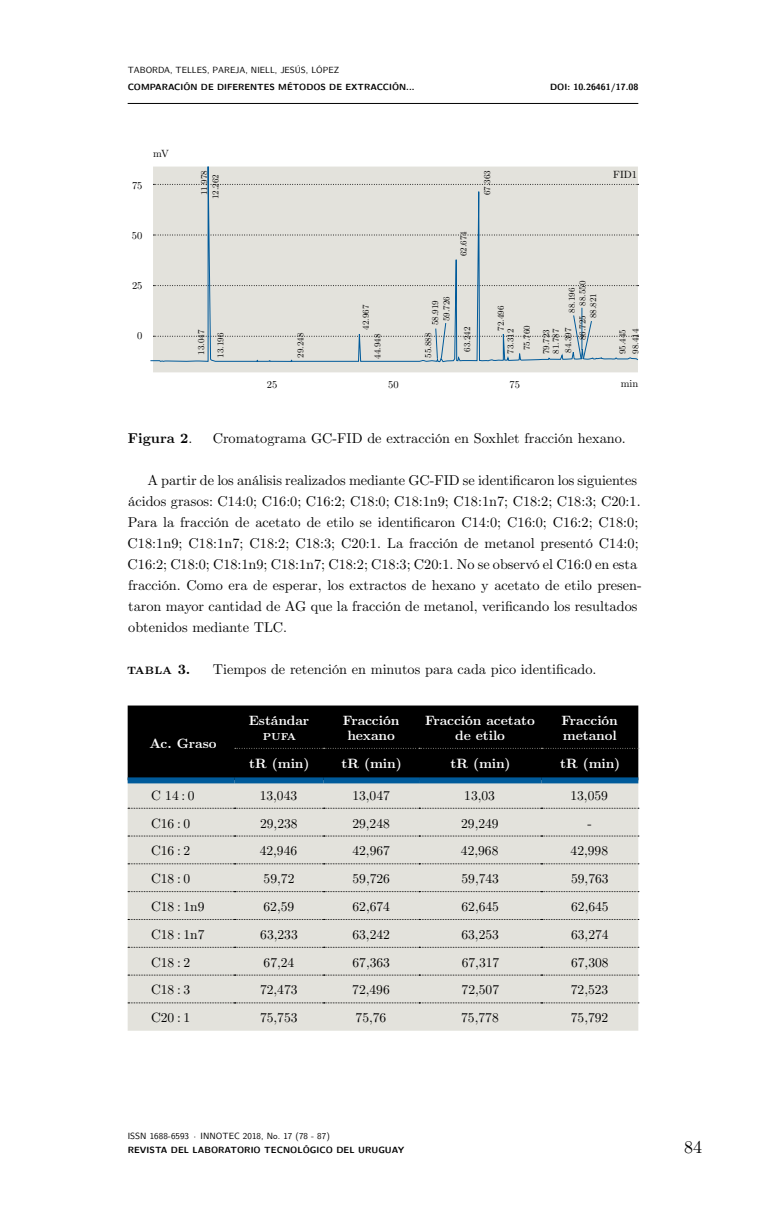
<style>
.page{position:relative;width:766px;height:1212px;background:#fff}
.page>*{position:absolute;margin:0;border:0;box-sizing:border-box;transform-origin:0 0}
.t1{font:18px "CMU Serif";color:#000}
._02_TEXTO_NORMAL{font:14.25px/21px "CMU Serif";color:#000}
._17_CUADRO_TÍTULO{font:14.25px "CMU Serif";color:#000}
._17_CUADRO_TÍTULO-2{font:700 14.25px "CMU Serif";color:#000}
._18_CUADRO_TEXTO{font:13.5px "CMU Serif";color:#000}
._18_CUADRO_CABEZALES{font:700 13.5px/15px "CMU Serif";letter-spacing:-.005em;color:#fff;text-align:center}
.t2{font:10.5px "CMU Serif";color:#000}
.t3{font:9px/11.1px "CMU Serif";color:#000;text-align:center}
.t4{font:700 9px "CMU Sans Serif";letter-spacing:.005em;color:#000}
.t5{font:9px "CMU Sans Serif";letter-spacing:.005em;color:#000}
.t6{font:8.85px "CMU Sans Serif Bold SC990";color:#000}
.t7{font:8.85px "CMU Sans Serif SC990";color:#000}
.s1{font-size:9px}
.s2{font-family:"CMU Sans Serif";font-weight:700;font-size:9px}
.s3{font-weight:400}
</style>
<div class="page">
<hr style="left:128px;top:103px;width:510px;height:1px;background:#000">
<svg style="left:150px;top:102px;width:488px;height:271px"></svg>
<hr style="left:581px;top:308px;width:1px;height:42px;background:#005a9a">
<svg style="left:153px;top:315px;width:485px;height:44px"></svg>
<div style="left:128px;top:705px;width:510px;height:72px;background:#000"></div>
<div style="left:128px;top:783px;width:510px;height:248px;background:#e3e2dc"></div>
<div style="left:128px;top:777px;width:106px;height:6px;background:#005a9a"></div>
<svg style="left:128px;top:808px;width:510px;height:1px"></svg>
<svg style="left:128px;top:836px;width:510px;height:1px"></svg>
<svg style="left:128px;top:863px;width:510px;height:1px"></svg>
<svg style="left:128px;top:891px;width:510px;height:1px"></svg>
<svg style="left:128px;top:919px;width:510px;height:1px"></svg>
<svg style="left:128px;top:947px;width:510px;height:1px"></svg>
<svg style="left:128px;top:975px;width:510px;height:1px"></svg>
<svg style="left:128px;top:1002px;width:510px;height:1px"></svg>
<div style="left:234px;top:777px;width:89px;height:6px;background:#005a9a"></div>
<div style="left:323px;top:777px;width:96px;height:6px;background:#005a9a"></div>
<div style="left:419px;top:777px;width:122px;height:6px;background:#005a9a"></div>
<div style="left:541px;top:777px;width:97px;height:6px;background:#005a9a"></div>
<svg style="left:235px;top:748px;width:403px;height:1px"></svg>
<p class="t7" style="left:128px;top:63px;width:213px"><span class="s1">T</span>ABORDA<span class="s1">, T</span>ELLES<span class="s1">, P</span>AREJA<span class="s1">, N</span>IELL<span class="s1">, J</span>ESÚS<span class="s1">, L</span>ÓPEZ</p>
<p class="t6" style="left:128px;top:79px;width:288px"><span class="s1">C</span>OMPARACIÓN DE DIFERENTES MÉTODOS DE EXTRACCIÓN<span class="s1">.</span><span class="s2">..</span></p>
<p class="t4" style="left:550px;top:79px;width:90px">DOI: 10.26461/17.08</p>
<p class="t2" style="left:153px;top:146px;width:17px">mV</p>
<p class="t2" style="left:132px;top:177px;width:12px">75</p>
<p class="t3" style="left:198px;top:199px;width:31px;rotate:-90deg">11.978<br>12.262</p>
<p class="t3" style="left:481px;top:195px;width:27px;rotate:-90deg">67.363</p>
<p class="t2" style="left:613px;top:167px;width:25px">FID1</p>
<p class="t2" style="left:132px;top:227px;width:12px">50</p>
<p class="t3" style="left:457px;top:256px;width:27px;rotate:-90deg">62.674</p>
<p class="t2" style="left:132px;top:277px;width:12px">25</p>
<p class="t2" style="left:137px;top:327px;width:7px">0</p>
<p class="t3" style="left:195px;top:355px;width:27px;rotate:-90deg">13.047</p>
<p class="t3" style="left:214px;top:358px;width:27px;rotate:-90deg">13.196</p>
<p class="t3" style="left:295px;top:358px;width:27px;rotate:-90deg">29.248</p>
<p class="t3" style="left:360px;top:330px;width:27px;rotate:-90deg">42.967</p>
<p class="t3" style="left:429px;top:325px;width:31px;rotate:-90deg">58.919<br>59.726</p>
<p class="t3" style="left:371px;top:359px;width:27px;rotate:-90deg">44.948</p>
<p class="t3" style="left:422px;top:358px;width:27px;rotate:-90deg">55.888</p>
<p class="t3" style="left:461px;top:352px;width:27px;rotate:-90deg">63.242</p>
<p class="t3" style="left:495px;top:354px;width:49px;line-height:9.8px;text-align:left;text-indent:23px;rotate:-90deg">72.496<br>73.312</p>
<p class="t3" style="left:566px;top:313px;width:27px;rotate:-90deg">88.196</p>
<p class="t3" style="left:576px;top:306px;width:27px;rotate:-90deg">88.550</p>
<p class="t3" style="left:587px;top:318px;width:27px;rotate:-90deg">88.821</p>
<p class="t3" style="left:576px;top:340px;width:27px;rotate:-90deg">86.725</p>
<p class="t3" style="left:516px;top:354px;width:30px;line-height:19.4px;rotate:-90deg">75.760<br>79.723</p>
<p class="t3" style="left:549px;top:354px;width:27px;line-height:12.3px;text-align:left;rotate:-90deg">81.787<br>84.397</p>
<p class="t3" style="left:616px;top:354px;width:27px;line-height:12.8px;text-align:left;rotate:-90deg">95.445<br>98.414</p>
<p class="t2" style="left:267px;top:377px;width:12px">25</p>
<p class="t2" style="left:388px;top:377px;width:12px">50</p>
<p class="t2" style="left:509px;top:377px;width:12px">75</p>
<p class="t2" style="left:620px;top:375px;width:19px">min</p>
<p class="_17_CUADRO_TÍTULO-2" style="left:128px;top:427px;width:66px">Figura 2<span class="s3">.</span></p>
<p class="_17_CUADRO_TÍTULO" style="left:213px;top:427px;width:414px">Cromatograma GC-FID de extracción en Soxhlet fracción hexano.</p>
<p class="_02_TEXTO_NORMAL" style="left:128px;top:469px;width:515px;text-indent:20px">A partir de los análisis realizados mediante GC-FID se identificaron los siguientes ácidos grasos: C14:0; C16:0; C16:2; C18:0; C18:1n9; C18:1n7; C18:2; C18:3; C20:1.<br>Para la fracción de acetato de etilo se identificaron C14:0; C16:0; C16:2; C18:0; C18:1n9; C18:1n7; C18:2; C18:3; C20:1. La fracción de metanol presentó C14:0; C16:2; C18:0; C18:1n9; C18:1n7; C18:2; C18:3; C20:1. No se observó el C16:0 en esta fracción. Como era de esperar, los extractos de hexano y acetato de etilo presen&shy;taron mayor cantidad de AG que la fracción de metanol, verificando los resultados obtenidos mediante TLC.</p>
<p class="_17_CUADRO_TÍTULO-2" style="left:127px;top:658px;width:65px">Tabla 3.</p>
<p class="_17_CUADRO_TÍTULO" style="left:213px;top:658px;width:385px">Tiempos de retención en minutos para cada pico identificado.</p>
<p class="_18_CUADRO_CABEZALES" style="left:149px;top:736px;width:69px">Ac. Graso</p>
<p class="_18_CUADRO_CABEZALES" style="left:249px;top:712px;width:62px">Estándar<br>PU FA</p>
<p class="_18_CUADRO_CABEZALES" style="left:343px;top:712px;width:58px">Fracción hexano</p>
<p class="_18_CUADRO_CABEZALES" style="left:425px;top:712px;width:111px">Fracción acetato de etilo</p>
<p class="_18_CUADRO_CABEZALES" style="left:561px;top:712px;width:58px;text-align:left">Fracción metanol</p>
<p class="_18_CUADRO_CABEZALES" style="left:249px;top:755px;width:62px">tR (min)</p>
<p class="_18_CUADRO_CABEZALES" style="left:341px;top:755px;width:62px">tR (min)</p>
<p class="_18_CUADRO_CABEZALES" style="left:450px;top:755px;width:62px">tR (min)</p>
<p class="_18_CUADRO_CABEZALES" style="left:560px;top:755px;width:62px">tR (min)</p>
<p class="_18_CUADRO_TEXTO" style="left:151px;top:785px;width:45px">C 14 : 0</p>
<p class="_18_CUADRO_TEXTO" style="left:260px;top:785px;width:39px">13,043</p>
<p class="_18_CUADRO_TEXTO" style="left:352px;top:785px;width:39px">13,047</p>
<p class="_18_CUADRO_TEXTO" style="left:464px;top:785px;width:32px">13,03</p>
<p class="_18_CUADRO_TEXTO" style="left:570px;top:785px;width:39px">13,059</p>
<p class="_18_CUADRO_TEXTO" style="left:151px;top:813px;width:41px">C16 : 0</p>
<p class="_18_CUADRO_TEXTO" style="left:260px;top:813px;width:39px">29,238</p>
<p class="_18_CUADRO_TEXTO" style="left:352px;top:813px;width:39px">29,248</p>
<p class="_18_CUADRO_TEXTO" style="left:461px;top:813px;width:39px">29,249</p>
<p class="_18_CUADRO_TEXTO" style="left:587px;top:813px;width:6px">-</p>
<p class="_18_CUADRO_TEXTO" style="left:151px;top:840px;width:41px">C16 : 2</p>
<p class="_18_CUADRO_TEXTO" style="left:260px;top:840px;width:39px">42,946</p>
<p class="_18_CUADRO_TEXTO" style="left:352px;top:840px;width:39px">42,967</p>
<p class="_18_CUADRO_TEXTO" style="left:461px;top:840px;width:39px">42,968</p>
<p class="_18_CUADRO_TEXTO" style="left:570px;top:840px;width:39px">42,998</p>
<p class="_18_CUADRO_TEXTO" style="left:151px;top:868px;width:41px">C18 : 0</p>
<p class="_18_CUADRO_TEXTO" style="left:263px;top:868px;width:32px">59,72</p>
<p class="_18_CUADRO_TEXTO" style="left:352px;top:868px;width:39px">59,726</p>
<p class="_18_CUADRO_TEXTO" style="left:461px;top:868px;width:39px">59,743</p>
<p class="_18_CUADRO_TEXTO" style="left:571px;top:868px;width:39px">59,763</p>
<p class="_18_CUADRO_TEXTO" style="left:151px;top:896px;width:55px">C18 : 1n9</p>
<p class="_18_CUADRO_TEXTO" style="left:263px;top:896px;width:32px">62,59</p>
<p class="_18_CUADRO_TEXTO" style="left:352px;top:896px;width:39px">62,674</p>
<p class="_18_CUADRO_TEXTO" style="left:461px;top:896px;width:39px">62,645</p>
<p class="_18_CUADRO_TEXTO" style="left:571px;top:896px;width:39px">62,645</p>
<p class="_18_CUADRO_TEXTO" style="left:151px;top:924px;width:55px">C18 : 1n7</p>
<p class="_18_CUADRO_TEXTO" style="left:260px;top:924px;width:39px">63,233</p>
<p class="_18_CUADRO_TEXTO" style="left:352px;top:924px;width:39px">63,242</p>
<p class="_18_CUADRO_TEXTO" style="left:461px;top:924px;width:39px">63,253</p>
<p class="_18_CUADRO_TEXTO" style="left:571px;top:924px;width:39px">63,274</p>
<p class="_18_CUADRO_TEXTO" style="left:151px;top:952px;width:41px">C18 : 2</p>
<p class="_18_CUADRO_TEXTO" style="left:263px;top:952px;width:32px">67,24</p>
<p class="_18_CUADRO_TEXTO" style="left:352px;top:952px;width:39px">67,363</p>
<p class="_18_CUADRO_TEXTO" style="left:461px;top:952px;width:39px">67,317</p>
<p class="_18_CUADRO_TEXTO" style="left:571px;top:952px;width:39px">67,308</p>
<p class="_18_CUADRO_TEXTO" style="left:151px;top:979px;width:41px">C18 : 3</p>
<p class="_18_CUADRO_TEXTO" style="left:260px;top:979px;width:39px">72,473</p>
<p class="_18_CUADRO_TEXTO" style="left:352px;top:979px;width:39px">72,496</p>
<p class="_18_CUADRO_TEXTO" style="left:461px;top:979px;width:39px">72,507</p>
<p class="_18_CUADRO_TEXTO" style="left:570px;top:979px;width:39px">72,523</p>
<p class="_18_CUADRO_TEXTO" style="left:151px;top:1007px;width:41px">C20 : 1</p>
<p class="_18_CUADRO_TEXTO" style="left:260px;top:1007px;width:39px">75,753</p>
<p class="_18_CUADRO_TEXTO" style="left:355px;top:1007px;width:32px">75,76</p>
<p class="_18_CUADRO_TEXTO" style="left:461px;top:1007px;width:39px">75,778</p>
<p class="_18_CUADRO_TEXTO" style="left:570px;top:1007px;width:39px">75,792</p>
<p class="t5" style="left:128px;top:1128px;width:204px">ISSN 1688-6593 · INNOTEC 2018, No. 17 (78 - 87)</p>
<p class="t4" style="left:128px;top:1142px;width:278px">REVISTA DEL LABORATORIO TECNOLÓGICO DEL URUGUAY</p>
<p class="t1" style="left:683px;top:1133px;width:20px">84</p>
</div>
